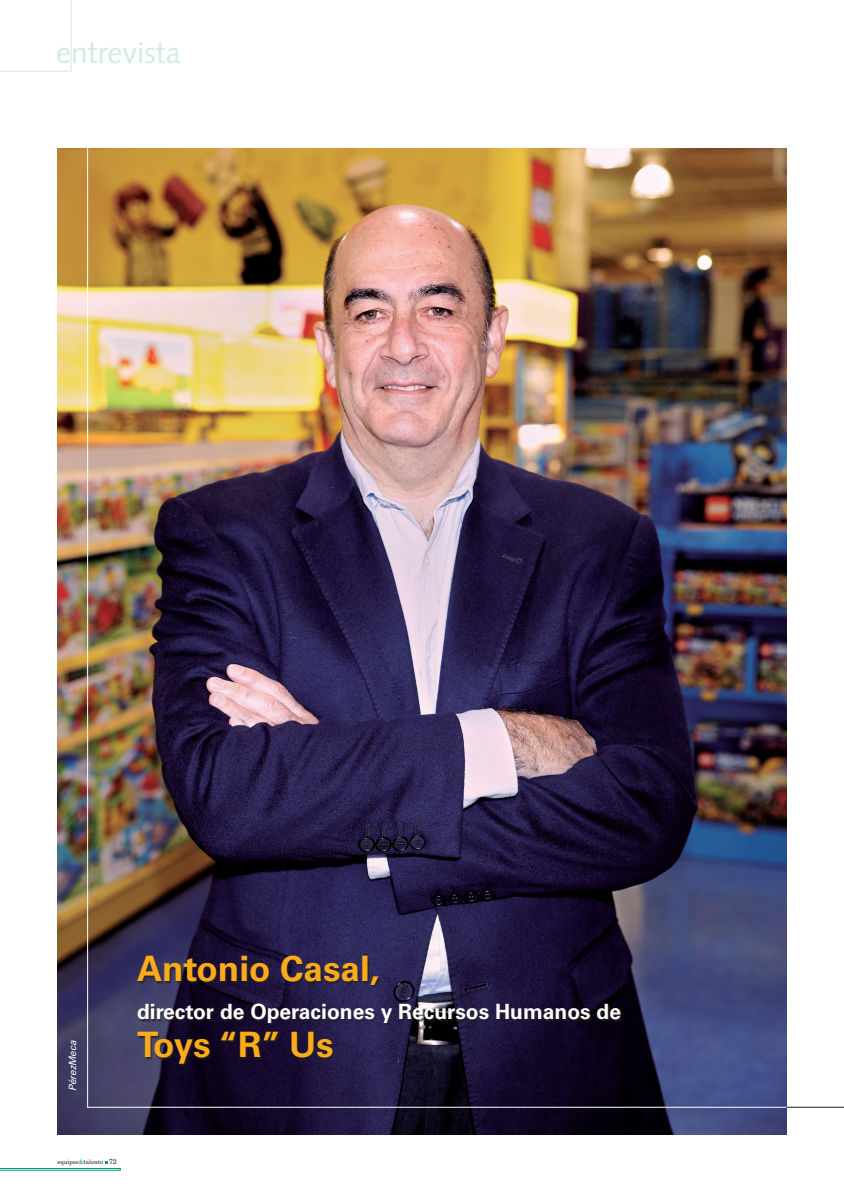
<style>
.page{position:relative;width:844px;height:1193px;background:#fff}
.page>*{position:absolute;margin:0;border:0;box-sizing:border-box;transform-origin:0 0}
.ENT_Entrevistat_Empr{font:700 35px "Univers LT";color:#faab1a}
.FORM_0_Seccio_següen{font:30px "Syntax LT";color:#d3eae4}
.ENT_càrrec_sobre_fot{font:700 21px "Univers LT";color:#fff}
._1_Fotograf{font:italic 10px "Univers LT";color:#fff}
.t1{font:6px "New Century Schlbk LT";color:#231f20}
.s1{color:#009b7a}
.s2{font-size:7px}
</style>
<div class="page">
<hr style="left:786px;top:1107px;width:58px;height:1px;background:#231f20">
<img style="left:58px;top:148px;width:728px;height:986px">
<div style="left:138px;top:957px;width:484px;height:109px;background:#231f20;opacity:.7"></div>
<hr style="left:87px;top:1107px;width:699px;height:1px;background:#fff">
<hr style="left:87px;top:148px;width:1px;height:959px;background:#fff">
<svg style="left:0;top:1161px;width:121px;height:9px"></svg>
<svg style="left:0;top:0;width:71px;height:72px"></svg>
<p class="FORM_0_Seccio_següen" style="left:56px;top:34px;width:126px">entrevista</p>
<p class="_1_Fotograf" style="left:67px;top:1091px;width:52px;rotate:-90deg">PérezMeca</p>
<p class="ENT_Entrevistat_Empr" style="left:137px;top:948px;width:244px">Antonio Casal,</p>
<p class="ENT_càrrec_sobre_fot" style="left:137px;top:1000px;width:485px">director de Operaciones y Recursos Humanos de</p>
<p class="ENT_Entrevistat_Empr" style="left:137px;top:1024px;width:198px">Toys “R” Us</p>
<p class="t1" style="left:58px;top:1158px;width:61px">equipos<span class="s1">&amp;</span>talento <span class="s2">72</span></p>
</div>
